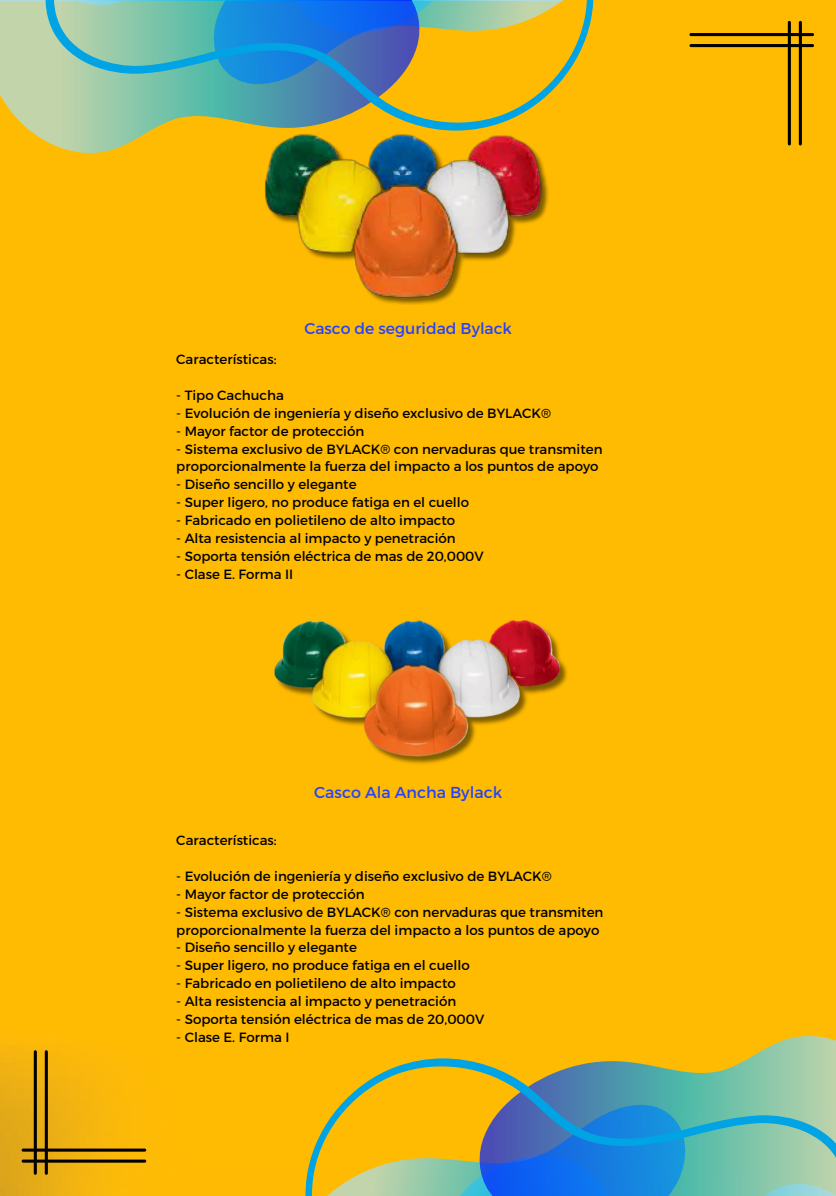
<style>
.page{position:relative;width:836px;height:1196px;background:#fff}
.page>*{position:absolute;margin:0;border:0;box-sizing:border-box;transform-origin:0 0}
.t1{font:15.8px "Montserrat";color:#2742fa}
.t2{font:15.6px "Montserrat";color:#2742fa}
.t3{font:13.4px/17.8px "Montserrat";color:#000}
</style>
<div class="page">
<div style="left:0;top:0;width:836px;height:1195px;background:#ffbb01"></div>
<svg style="left:22px;top:1050px;width:124px;height:124px;background:#dda30c"></svg>
<svg style="left:689px;top:21px;width:125px;height:124px;background:#e6a800"></svg>
<div style="left:600px;top:0;width:62px;height:91px;background:#ffbb01"></div>
<svg style="left:0;top:0;width:259px;height:160px;background:#dcc757"></svg>
<svg style="left:40px;top:0;width:560px;height:131px;background:#8bac83"></svg>
<div style="left:236px;top:1098px;width:63px;height:97px;background:#ffbb02"></div>
<svg style="left:476px;top:1029px;width:360px;height:29px;background:#f2bd17"></svg>
<svg style="left:299px;top:1058px;width:537px;height:137px;background:#89aa83"></svg>
<img style="left:265px;top:617px;width:305px;height:152px">
<img style="left:259px;top:130px;width:298px;height:174px">
<p class="t2" style="left:304px;top:318px;width:209px">Casco de seguridad Bylack</p>
<p class="t3" style="left:176px;top:350px;width:102px">Características:</p>
<p class="t3" style="left:176px;top:386px;width:109px">- Tipo Cachucha</p>
<h1 class="t3" style="left:176px;top:403px;width:376px">- Evolución de ingeniería y diseño exclusivo de BYLACK®</h1>
<h1 class="t3" style="left:176px;top:421px;width:189px">- Mayor factor de protección</h1>
<p class="t3" style="left:176px;top:439px;width:427px">- Sistema exclusivo de BYLACK® con nervaduras que transmiten proporcionalmente la fuerza del impacto a los puntos de apoyo</p>
<p class="t3" style="left:176px;top:475px;width:182px">- Diseño sencillo y elegante</p>
<p class="t3" style="left:176px;top:493px;width:294px">- Super ligero, no produce fatiga en el cuello</p>
<p class="t3" style="left:176px;top:510px;width:280px">- Fabricado en polietileno de alto impacto</p>
<p class="t3" style="left:176px;top:528px;width:281px">- Alta resistencia al impacto y penetración</p>
<p class="t3" style="left:176px;top:546px;width:309px">- Soporta tensión eléctrica de mas de 20,000V</p>
<p class="t3" style="left:176px;top:564px;width:118px">- Clase E. Forma II</p>
<p class="t1" style="left:314px;top:782px;width:189px">Casco Ala Ancha Bylack</p>
<p class="t3" style="left:176px;top:831px;width:102px">Características:</p>
<p class="t3" style="left:176px;top:866px;width:377px">- Evolución de ingeniería y diseño exclusivo de BYLACK®</p>
<p class="t3" style="left:176px;top:884px;width:190px">- Mayor factor de protección</p>
<p class="t3" style="left:176px;top:902px;width:428px">- Sistema exclusivo de BYLACK® con nervaduras que transmiten proporcionalmente la fuerza del impacto a los puntos de apoyo</p>
<p class="t3" style="left:176px;top:938px;width:182px">- Diseño sencillo y elegante</p>
<p class="t3" style="left:176px;top:956px;width:295px">- Super ligero, no produce fatiga en el cuello</p>
<p class="t3" style="left:176px;top:973px;width:281px">- Fabricado en polietileno de alto impacto</p>
<p class="t3" style="left:176px;top:991px;width:281px">- Alta resistencia al impacto y penetración</p>
<p class="t3" style="left:176px;top:1009px;width:309px">- Soporta tensión eléctrica de mas de 20,000V</p>
<p class="t3" style="left:176px;top:1027px;width:115px">- Clase E. Forma I</p>
</div>
